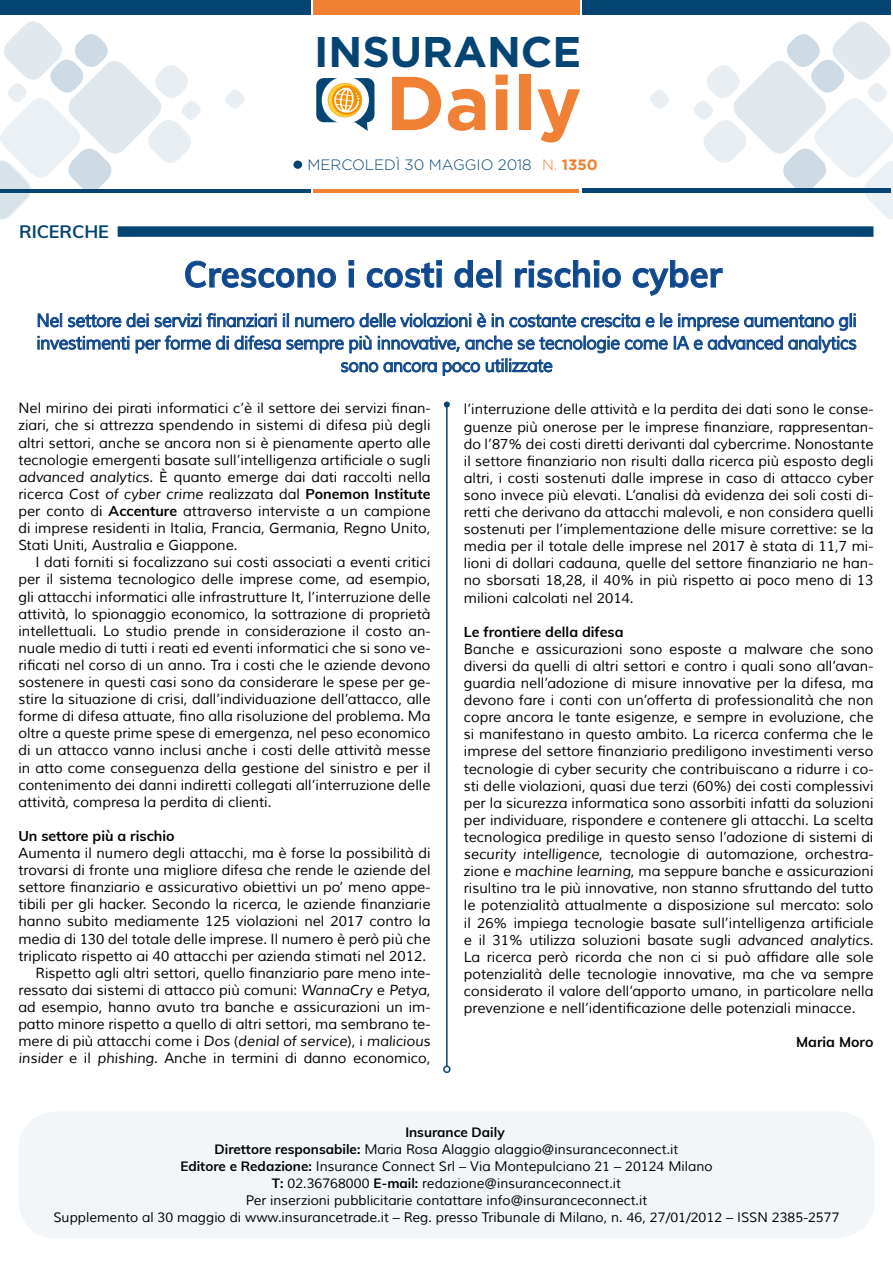
<style>
.page{position:relative;width:893px;height:1263px;background:#fff}
.page>*{position:absolute;margin:0;border:0;box-sizing:border-box;transform-origin:0 0}
.t1{font:700 76.05px "Gotham";color:#f08033}
.t2{font:700 42.9px "Gotham";color:#054573}
.t3{font:700 36px "Muli";letter-spacing:.01em;color:#0f488c;scale:.95 1}
.t4{font:18px/22.5px "Muli";letter-spacing:-.02em;color:#0f488c;text-align:center;scale:.95 1}
.t5{font:700 18px "Muli";letter-spacing:-.005em;color:#054573}
.t6{font:18px "Noto Sans";color:#000}
.t7{font:300 15px "Gotham";color:#054573}
.t8{font:14.25px/17.1px "Muli";color:#000;text-align:justify}
.t9{font:italic 14.25px "Muli";color:#000}
.t10{font:700 14.25px "Muli";color:#000}
.t11{font:13.5px "Muli";color:#000}
.t12{font:700 13.5px "Muli";color:#000}
.s1{color:#f08033}
.s2{font-weight:700;color:#f08033}
.s3{font-style:italic}
.s4{font-weight:700}
.s5{font-style:normal}
</style>
<div class="page">
<div style="left:0;top:0;width:310px;height:15px;background:#054573"></div>
<div style="left:583px;top:0;width:308px;height:14px;background:#054573"></div>
<div style="left:313px;top:0;width:267px;height:15px;background:#f08033"></div>
<hr style="left:0;top:189px;width:310px;height:3px;background:#054573">
<hr style="left:583px;top:188px;width:308px;height:4px;background:#054573">
<hr style="left:314px;top:189px;width:265px;height:3px;background:#f08033">
<div style="left:316px;top:78px;width:58px;height:44px;background:#054573;border-radius:8px"></div>
<div style="left:322px;top:77px;width:47px;height:47px;background:#fff;border-radius:50%"></div>
<svg style="left:328px;top:83px;width:40px;height:48px"></svg>
<div style="left:293px;top:161px;width:9px;height:8px;background:#054573;border-radius:50%"></div>
<svg style="left:225px;top:90px;width:20px;height:19px"></svg>
<svg style="left:650px;top:90px;width:19px;height:19px"></svg>
<svg style="left:0;top:21px;width:203px;height:199px"></svg>
<svg style="left:691px;top:21px;width:202px;height:198px"></svg>
<hr style="left:446px;top:404px;width:2px;height:662px;background:#054573">
<svg style="left:444px;top:401px;width:6px;height:6px"></svg>
<div style="left:443px;top:1065px;width:8px;height:8px;border:2px solid #054573;border-radius:50%"></div>
<div style="left:18px;top:1111px;width:856px;height:127px;background:#f3f6f8;border-radius:38px"></div>
<svg style="left:185px;top:260px;width:151px;height:28px"></svg>
<div style="left:349px;top:268px;width:5px;height:19px;border:1px solid #0f488c"></div>
<svg style="left:349px;top:260px;width:5px;height:5px"></svg>
<svg style="left:367px;top:260px;width:75px;height:28px"></svg>
<svg style="left:454px;top:260px;width:39px;height:28px"></svg>
<div style="left:496px;top:260px;width:5px;height:27px;border:1px solid #0f488c"></div>
<svg style="left:514px;top:260px;width:107px;height:28px"></svg>
<svg style="left:632px;top:260px;width:91px;height:36px"></svg>
<svg style="left:37px;top:312px;width:820px;height:64px"></svg>
<div style="left:118px;top:226px;width:755px;height:11px;background:#054573"></div>
<h2 class="t2" style="left:314px;top:27px;width:269px">INSURANCE</h2>
<h1 class="t1" style="left:386px;top:59px;width:197px">Daily</h1>
<p class="t5" style="left:19px;top:218px;width:91px">RICERCHE</p>
<p class="t7" style="left:308px;top:157px;width:292px">MERCOLEDÌ 30 MAGGIO 2018 <span class="s1">N.</span> <span class="s2">1350</span></p>
<h3 class="t3" style="left:184px;top:248px;width:568px">Crescono i costi del rischio cyber</h3>
<p class="t4" style="left:36px;top:310px;width:865px">Nel settore dei servizi finanziari il numero delle violazioni è in costante crescita e le imprese aumentano gli investimenti per forme di difesa sempre più innovative, anche se tecnologie come IA e advanced analytics sono ancora poco utilizzate</p>
<p class="t8" style="left:464px;top:401px;width:411px">l’interruzione delle attività e la perdita dei dati sono le conse&shy;guenze più onerose per le imprese finanziare, rappresentan&shy;do l’87% dei costi diretti derivanti dal cybercrime. Nonostante il settore finanziario non risulti dalla ricerca più esposto degli altri, i costi sostenuti dalle imprese in caso di attacco cyber sono invece più elevati. L’analisi dà evidenza dei soli costi di&shy;retti che derivano da attacchi malevoli, e non considera quelli sostenuti per l’implementazione delle misure correttive: se la media per il totale delle imprese nel 2017 è stata di 11,7 mi&shy;lioni di dollari cadauna, quelle del settore finanziario ne han&shy;no sborsati 18,28, il 40% in più rispetto ai poco meno di 13 milioni calcolati nel 2014.</p>
<p class="t10" style="left:464px;top:621px;width:161px">Le frontiere della difesa</p>
<p class="t8" style="left:464px;top:641px;width:411px">Banche e assicurazioni sono esposte a malware che sono diversi da quelli di altri settori e contro i quali sono all’avan&shy;guardia nell’adozione di misure innovative per la difesa, ma devono fare i conti con un’offerta di professionalità che non copre ancora le tante esigenze, e sempre in evoluzione, che si manifestano in questo ambito. La ricerca conferma che le imprese del settore finanziario prediligono investimenti verso tecnologie di cyber security che contribuiscano a ridurre i co&shy;sti delle violazioni, quasi due terzi (60%) dei costi complessivi per la sicurezza informatica sono assorbiti infatti da soluzioni per individuare, rispondere e contenere gli attacchi. La scelta tecnologica predilige in questo senso l’adozione di sistemi di <span class="s3">security intelligence</span>, tecnologie di automazione, orchestra&shy;zione e <span class="s3">machine learning</span>, ma seppure banche e assicurazioni risultino tra le più innovative, non stanno sfruttando del tutto le potenzialità attualmente a disposizione sul mercato: solo il 26% impiega tecnologie basate sull’intelligenza artificiale e il 31% utilizza soluzioni basate sugli <span class="s3">advanced analytics</span>.<br>La ricerca però ricorda che non ci si può affidare alle sole potenzialità delle tecnologie innovative, ma che va sempre considerato il valore dell’apporto umano, in particolare nella prevenzione e nell’identificazione delle potenziali minacce.</p>
<p class="t10" style="left:796px;top:1032px;width:79px">Maria Moro</p>
<p class="t8" style="left:18px;top:400px;width:414px">Nel mirino dei pirati informatici c’è il settore dei servizi finan&shy;ziari, che si attrezza spendendo in sistemi di difesa più degli altri settori, anche se ancora non si è pienamente aperto alle tecnologie emergenti basate sull’intelligenza artificiale o sugli <span class="s3">advanced analytics</span>. È quanto emerge dai dati raccolti nella ricerca <span class="s3">Cost of cyber crime</span> realizzata dal <span class="s4">Ponemon Institute </span>per conto di <span class="s4">Accenture</span> attraverso interviste a un campione di imprese residenti in Italia, Francia, Germania, Regno Unito, Stati Uniti, Australia e Giappone.</p>
<p class="t8" style="left:18px;top:554px;width:414px;text-indent:17px">I dati forniti si focalizzano sui costi associati a eventi critici per il sistema tecnologico delle imprese come, ad esempio, gli attacchi informatici alle infrastrutture It, l’interruzione delle attività, lo spionaggio economico, la sottrazione di proprietà intellettuali. Lo studio prende in considerazione il costo an&shy;nuale medio di tutti i reati ed eventi informatici che si sono ve&shy;rificati nel corso di un anno. Tra i costi che le aziende devono sostenere in questi casi sono da considerare le spese per ge&shy;stire la situazione di crisi, dall’individuazione dell’attacco, alle forme di difesa attuate, fino alla risoluzione del problema. Ma oltre a queste prime spese di emergenza, nel peso economico di un attacco vanno inclusi anche i costi delle attività messe in atto come conseguenza della gestione del sinistro e per il contenimento dei danni indiretti collegati all’interruzione delle attività, compresa la perdita di clienti.</p>
<p class="t10" style="left:18px;top:825px;width:158px">Un settore più a rischio</p>
<p class="t8" style="left:18px;top:845px;width:414px">Aumenta il numero degli attacchi, ma è forse la possibilità di</p>
<p class="t8" style="left:18px;top:862px;width:414px">trovarsi di fronte una migliore difesa che rende le aziende del</p>
<p class="t8" style="left:18px;top:879px;width:414px">settore finanziario e assicurativo obiettivi un po’ meno appe-</p>
<p class="t8" style="left:18px;top:896px;width:414px">tibili per gli hacker. Secondo la ricerca, le aziende finanziarie</p>
<p class="t8" style="left:18px;top:913px;width:414px">hanno subito mediamente 125 violazioni nel 2017 contro la</p>
<p class="t8" style="left:18px;top:930px;width:414px">media di 130 del totale delle imprese. Il numero è però più che</p>
<p class="t8" style="left:18px;top:947px;width:409px">triplicato rispetto ai 40 attacchi per azienda stimati nel 2012.</p>
<p class="t8" style="left:35px;top:964px;width:397px">Rispetto agli altri settori, quello finanziario pare meno inte-</p>
<p class="t8" style="left:18px;top:982px;width:414px">ressato dai sistemi di attacco più comuni: <span class="s3">WannaCry</span> e <span class="s3">Petya</span>,</p>
<p class="t8" style="left:18px;top:999px;width:414px">ad esempio, hanno avuto tra banche e assicurazioni un im-</p>
<p class="t8" style="left:18px;top:1016px;width:414px">patto minore rispetto a quello di altri settori, ma sembrano te-</p>
<p class="t9" style="left:18px;top:1032px;width:414px"><span class="s5">mere di più attacchi come i</span> Dos <span class="s5">(</span>denial of service<span class="s5">), i</span> malicious</p>
<p class="t8" style="left:18px;top:1050px;width:414px"><span class="s3">insider</span> e il <span class="s3">phishing</span>. Anche in termini di danno economico,</p>
<p class="t12" style="left:405px;top:1122px;width:101px">Insurance Daily</p>
<p class="t11" style="left:215px;top:1141px;width:465px"><span class="s4">Direttore responsabile:</span> Maria Rosa Alaggio alaggio@insuranceconnect.it</p>
<p class="t11" style="left:180px;top:1158px;width:534px"><span class="s4">Editore e Redazione:</span> Insurance Connect Srl – Via Montepulciano 21 – 20124 Milano</p>
<p class="t11" style="left:272px;top:1175px;width:351px"><span class="s4">T:</span> 02.36768000 <span class="s4">E-mail:</span> redazione@insuranceconnect.it</p>
<p class="t11" style="left:246px;top:1192px;width:403px">Per inserzioni pubblicitarie contattare info@insuranceconnect.it</p>
<p class="t11" style="left:53px;top:1209px;width:787px">Supplemento al 30 maggio di www.insurancetrade.it – Reg. presso Tribunale di Milano, n. 46, 27/01/2012 – ISSN 2385-2577</p>
<p class="t6" style="left:441px;top:1216px;width:12px">4</p>
</div>
